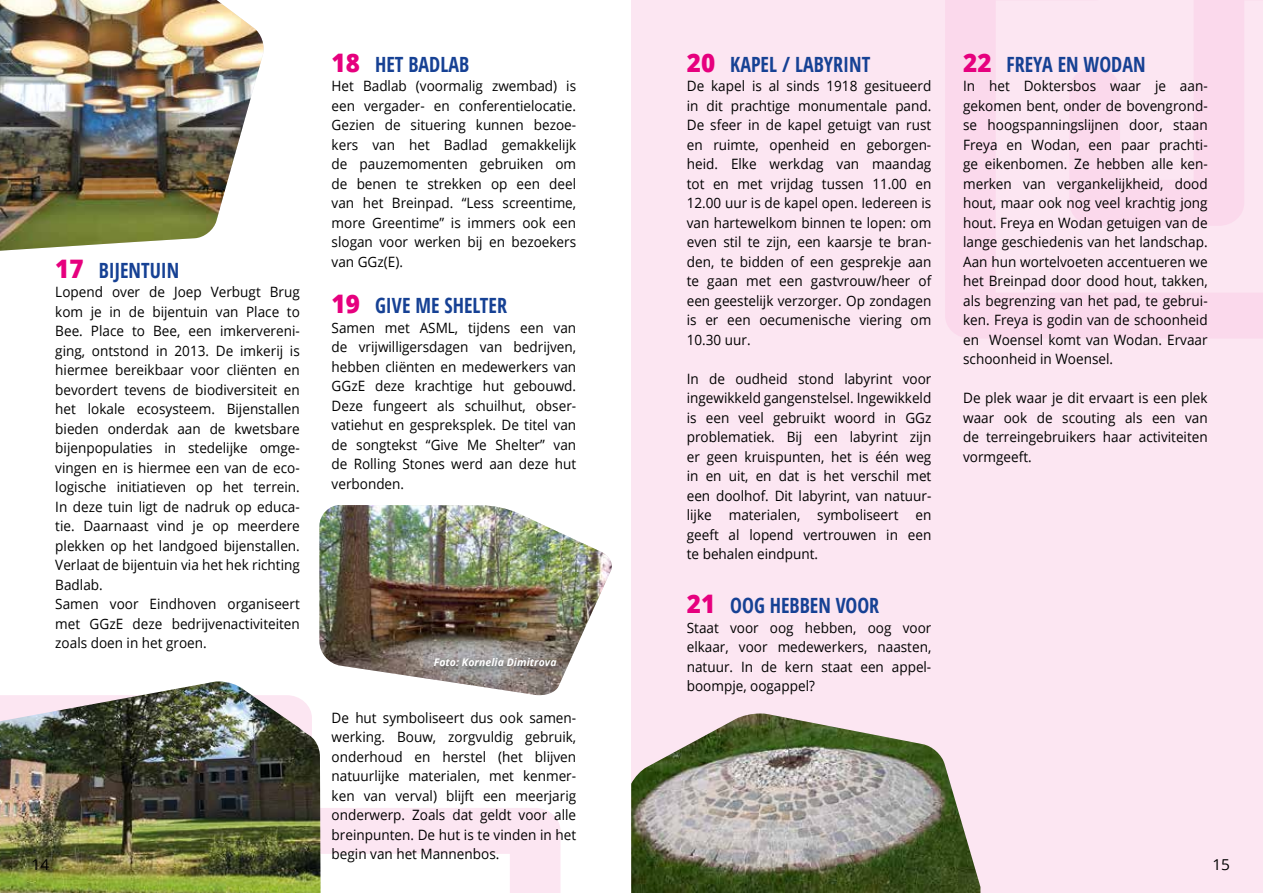
<style>
.page{position:relative;width:1263px;height:893px;background:#fff}
.page>*{position:absolute;margin:0;border:0;box-sizing:border-box;transform-origin:0 0}
.t1{font:700 condensed 21px "Open Sans";color:#164194;scale:.95 1}
.t2{font:15px "Open Sans";color:#000}
.t3{font:14.25px/19.5px "Open Sans";color:#000;text-align:justify;scale:.95 1}
.t4{font:italic 700 10.5px "Open Sans";letter-spacing:.005em;color:#fff}
.s1{font-weight:800;font-stretch:normal;font-size:25.5px;color:#e6007e}
</style>
<div class="page">
<div style="left:631px;top:0;width:632px;height:893px;background:#fce6f2"></div>
<img style="left:0;top:0;width:264px;height:251px">
<svg style="left:945px;top:0;width:318px;height:338px"></svg>
<svg style="left:321px;top:808px;width:240px;height:85px;fill:#fce6f2"></svg>
<img style="left:0;top:681px;width:321px;height:212px">
<img style="left:319px;top:505px;width:293px;height:191px">
<div style="left:430px;top:653px;width:137px;height:24px;background:#000;opacity:.75"></div>
<img style="left:631px;top:713px;width:349px;height:180px">
<h1 class="t1" style="left:55px;top:256px;width:132px"><span class="s1">17</span> BIJENTUIN</h1>
<p class="t3" style="left:55px;top:282px;width:259px;text-align:left">Lopend over de Joep Verbugt Brug kom je in de bijentuin van Place to Bee. Place to Bee, een imkervereni&shy;ging, ontstond in 2013. De imkerij is hiermee bereikbaar voor cliënten en bevordert tevens de biodiversiteit en het lokale ecosysteem. Bijenstallen bieden onderdak aan de kwetsbare bijenpopulaties in stedelijke omge&shy;vingen en is hiermee een van de eco&shy;logische initiatieven op het terrein.<br>In deze tuin ligt de nadruk op educa&shy;tie. Daarnaast vind je op meerdere plekken op het landgoed bijenstallen.<br>Verlaat de bijentuin via het hek richting Badlab.<br>Samen voor Eindhoven organiseert met GGzE deze bedrijvenactiviteiten zoals doen in het groen.</p>
<h1 class="t1" style="left:332px;top:49px;width:146px"><span class="s1">18</span> HET BADLAB</h1>
<p class="t3" style="left:332px;top:76px;width:259px">Het Badlab (voormalig zwembad) is een vergader- en conferentielocatie.<br>Gezien de situering kunnen bezoe&shy;kers van het Badlad gemakkelijk de pauzemomenten gebruiken om de benen te strekken op een deel van het Breinpad. “Less screentime, more Greentime” is immers ook een slogan voor werken bij en bezoekers van GGz(E).</p>
<h1 class="t1" style="left:332px;top:291px;width:186px"><span class="s1">19</span> GIVE ME SHELTER</h1>
<p class="t3" style="left:332px;top:317px;width:259px">Samen met ASML, tijdens een van de vrijwilligersdagen van bedrijven, hebben cliënten en medewerkers van GGzE deze krachtige hut gebouwd.<br>Deze fungeert als schuilhut, obser&shy;vatiehut en gespreksplek. De titel van de songtekst “Give Me Shelter” van de Rolling Stones werd aan deze hut verbonden.</p>
<p class="t4" style="left:434px;top:655px;width:124px">Foto: Kornelia Dimitrova</p>
<h1 class="t1" style="left:687px;top:49px;width:195px"><span class="s1">20</span> KAPEL / LABYRINT</h1>
<p class="t3" style="left:687px;top:76px;width:259px">De kapel is al sinds 1918 gesitueerd in dit prachtige monumentale pand.<br>De sfeer in de kapel getuigt van rust en ruimte, openheid en geborgen&shy;heid. Elke werkdag van maandag tot en met vrijdag tussen 11.00 en 12.00 uur is de kapel open. Iedereen is van hartewelkom binnen te lopen: om even stil te zijn, een kaarsje te bran&shy;den, te bidden of een gesprekje aan te gaan met een gastvrouw/heer of een geestelijk verzorger. Op zondagen is er een oecumenische viering om 10.30 uur.</p>
<p class="t3" style="left:687px;top:368px;width:259px">In de oudheid stond labyrint voor ingewikkeld gangenstelsel. Ingewikkeld is een veel gebruikt woord in GGz problematiek. Bij een labyrint zijn er geen kruispunten, het is één weg in en uit, en dat is het verschil met een doolhof. Dit labyrint, van natuur&shy;lijke materialen, symboliseert en geeft al lopend vertrouwen in een te behalen eindpunt.</p>
<h1 class="t1" style="left:687px;top:591px;width:204px"><span class="s1">21</span> OOG HEBBEN VOOR</h1>
<p class="t3" style="left:687px;top:617px;width:259px">Staat voor oog hebben, oog voor elkaar, voor medewerkers, naasten, natuur. In de kern staat een appel&shy;boompje, oogappel?</p>
<h1 class="t1" style="left:963px;top:49px;width:193px"><span class="s1">22</span> FREYA EN WODAN</h1>
<p class="t3" style="left:963px;top:76px;width:259px">In het Doktersbos waar je aan&shy;gekomen bent, onder de bovengrond&shy;se hoogspanningslijnen door, staan Freya en Wodan, een paar prachti&shy;ge eikenbomen. Ze hebben alle ken&shy;merken van vergankelijkheid, dood hout, maar ook nog veel krachtig jong hout. Freya en Wodan getuigen van de lange geschiedenis van het landschap.<br>Aan hun wortelvoeten accentueren we het Breinpad door dood hout, takken, als begrenzing van het pad, te gebrui&shy;ken. Freya is godin van de schoonheid en Woensel komt van Wodan. Ervaar schoonheid in Woensel.</p>
<p class="t3" style="left:963px;top:388px;width:259px">De plek waar je dit ervaart is een plek waar ook de scouting als een van de terreingebruikers haar activiteiten vormgeeft.</p>
<p class="t3" style="left:332px;top:707px;width:259px">De hut symboliseert dus ook samen&shy;werking. Bouw, zorgvuldig gebruik, onderhoud en herstel (het blijven natuurlijke materialen, met kenmer&shy;ken van verval) blijft een meerjarig onderwerp. Zoals dat geldt voor alle breinpunten. De hut is te vinden in het begin van het Mannenbos.</p>
<p class="t2" style="left:32px;top:854px;width:19px">14</p>
<p class="t2" style="left:1212px;top:854px;width:19px">15</p>
</div>
